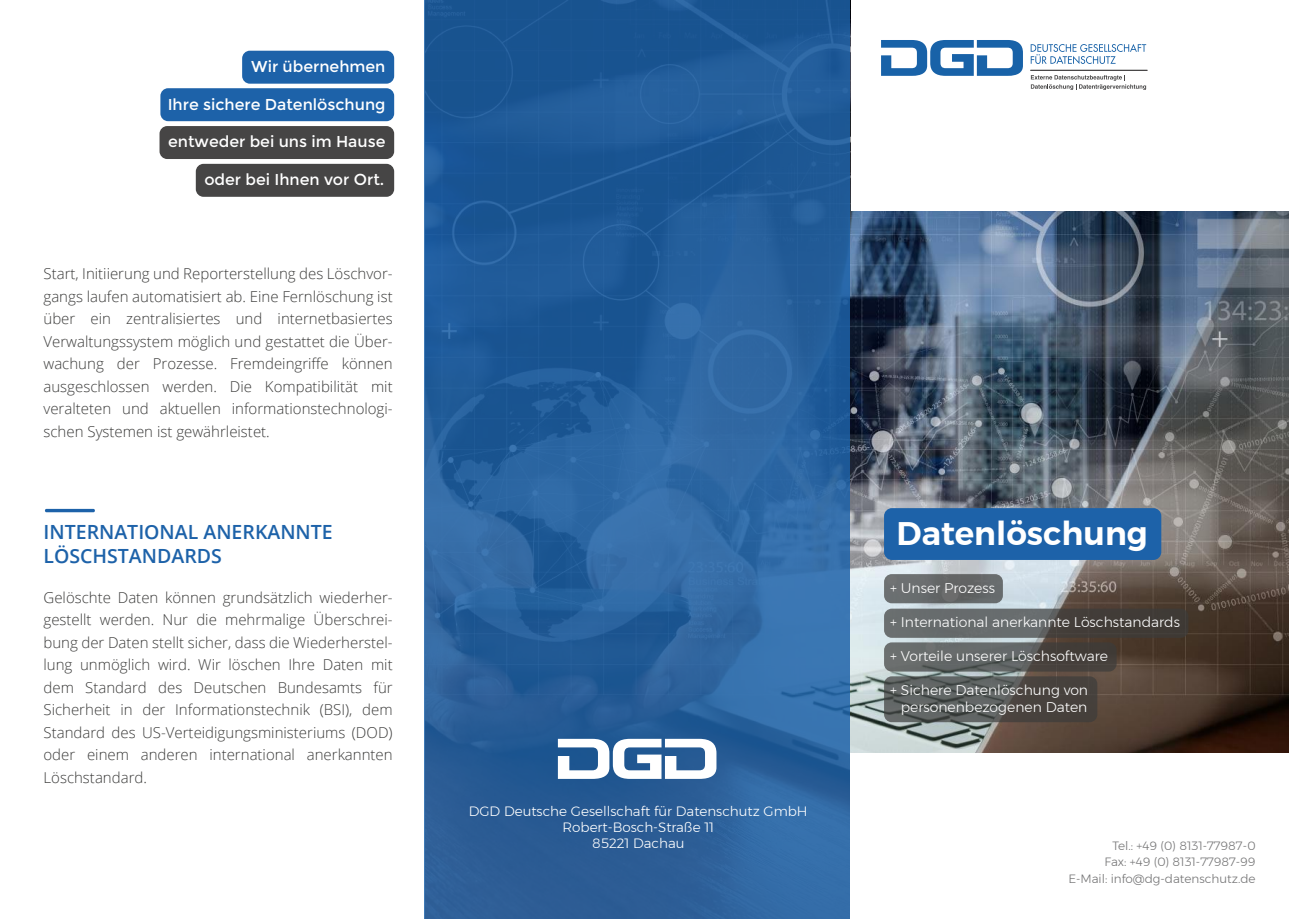
<style>
.page{position:relative;width:1289px;height:919px;background:#fff}
.page>*{position:absolute;margin:0;border:0;box-sizing:border-box;transform-origin:0 0}
.t1{font:600 32.55px "Montserrat";color:#fff}
.t2{font:600 19.5px/24px "Open Sans";color:#1d62a9}
.t3{font:15.75px "Montserrat";color:#fff}
.t4{font:300 15px/22.5px "Open Sans";color:#3c3c3b;text-align:justify}
.t5{font:300 13.95px/16.8px "Montserrat";color:#fff;text-align:right}
.t6{font:300 13.5px/16.2px "Montserrat";color:#fff;text-align:center}
.t7{font:300 12px/16.5px "Montserrat";color:#747475;text-align:right}
</style>
<div class="page">
<div style="left:242px;top:51px;width:152px;height:33px;background:#1d62a9;border-radius:8px"></div>
<div style="left:160px;top:88px;width:234px;height:33px;background:#1d62a9;border-radius:8px"></div>
<div style="left:159px;top:126px;width:235px;height:33px;background:#464545;border-radius:8px"></div>
<div style="left:196px;top:164px;width:198px;height:33px;background:#464545;border-radius:8px"></div>
<svg style="left:45px;top:509px;width:50px;height:3px"></svg>
<img style="left:849px;top:0;width:438px;height:918px">
<svg style="left:424px;top:0;width:425px;height:918px;background:#275f9b"></svg>
<svg style="left:558px;top:738px;width:158px;height:40px"></svg>
<div style="left:850px;top:753px;width:438px;height:165px;background:#fff"></div>
<div style="left:850px;top:0;width:438px;height:211px;background:#fff"></div>
<svg style="left:1030px;top:75px;width:116px;height:15px"></svg>
<hr style="left:1030px;top:70px;width:117px;height:1px;background:#454344">
<svg style="left:1030px;top:44px;width:116px;height:20px"></svg>
<svg style="left:881px;top:40px;width:141px;height:36px"></svg>
<div style="left:884px;top:574px;width:118px;height:29px;background:#686b6c;border-radius:8px"></div>
<svg style="left:884px;top:608px;width:304px;height:29px;background:#585857"></svg>
<svg style="left:884px;top:642px;width:232px;height:29px;background:#595a59"></svg>
<svg style="left:884px;top:676px;width:213px;height:46px;background:#525250"></svg>
<div style="left:884px;top:508px;width:277px;height:52px;background:#1d62a9;border-radius:8px"></div>
<p class="t3" style="left:251px;top:57px;width:136px">Wir übernehmen</p>
<p class="t3" style="left:168px;top:95px;width:219px">Ihre sichere Datenlöschung</p>
<p class="t3" style="left:168px;top:133px;width:219px">entweder bei uns im Hause</p>
<p class="t3" style="left:204px;top:170px;width:181px">oder bei Ihnen vor Ort.</p>
<p class="t4" style="left:44px;top:262px;width:351px">Start, Initiierung und Reporterstellung des Löschvor&shy;gangs laufen automatisiert ab. Eine Fernlöschung ist über ein zentralisiertes und internetbasiertes Verwaltungssystem möglich und gestattet die Über&shy;wachung der Prozesse. Fremdeingriffe können ausgeschlossen werden. Die Kompatibilität mit veralteten und aktuellen informationstechnologi&shy;schen Systemen ist gewährleistet.</p>
<h2 class="t2" style="left:44px;top:520px;width:291px">INTERNATIONAL ANERKANNTE<br>LÖSCHSTANDARDS</h2>
<p class="t4" style="left:44px;top:585px;width:351px">Gelöschte Daten können grundsätzlich wiederher&shy;gestellt werden. Nur die mehrmalige Überschrei&shy;bung der Daten stellt sicher, dass die Wiederherstel&shy;lung unmöglich wird. Wir löschen Ihre Daten mit dem Standard des Deutschen Bundesamts für Sicherheit in der Informationstechnik (BSI), dem Standard des US-Verteidigungsministeriums (DOD) oder einem anderen international anerkannten Löschstandard.</p>
<p class="t6" style="left:469px;top:802px;width:340px">DGD Deutsche Gesellschaft für Datenschutz GmbH<br>Robert-Bosch-Straße 11<br>85221 Dachau</p>
<h1 class="t1" style="left:896px;top:507px;width:253px">Datenlöschung</h1>
<p class="t5" style="left:890px;top:579px;width:106px">+ Unser Prozess</p>
<p class="t5" style="left:890px;top:613px;width:291px">+ International anerkannte Löschstandards</p>
<p class="t5" style="left:890px;top:647px;width:219px">+ Vorteile unserer Löschsoftware</p>
<p class="t5" style="left:890px;top:681px;width:199px">+ Sichere Datenlöschung von personenbezogenen Daten</p>
<p class="t7" style="left:1068px;top:837px;width:189px">Tel.: +49 (0) 8131-77987-0<br>Fax: +49 (0) 8131-77987-99<br>E-Mail: info@dg-datenschutz.de</p>
</div>
